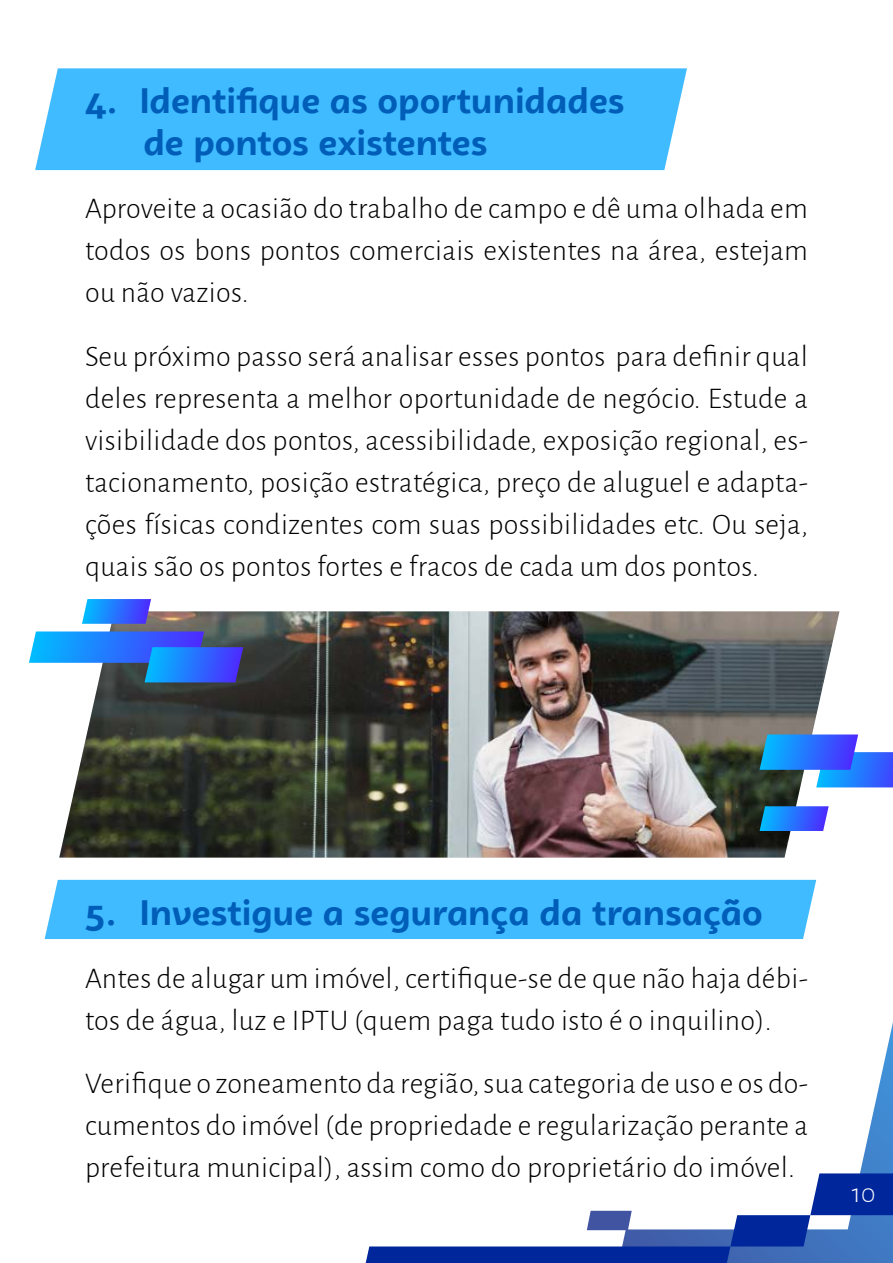
<style>
.page{position:relative;width:893px;height:1263px;background:#fff}
.page>*{position:absolute;margin:0;border:0;box-sizing:border-box;transform-origin:0 0}
.t1{font:700 36px/42px "Campuni";color:#005eb8}
.t2{font:300 30px/42px "Alegreya Sans";letter-spacing:.01em;color:#000;text-align:justify}
.t3{font:300 27px "Alegreya Sans";color:#fff}
</style>
<div class="page">
<svg style="left:615px;top:857px;width:278px;height:316px"></svg>
<svg style="left:366px;top:1173px;width:527px;height:90px"></svg>
<div style="left:35px;top:68px;width:652px;height:102px;background:#40bbff"></div>
<img style="left:59px;top:611px;width:780px;height:246px">
<svg style="left:29px;top:631px;width:214px;height:51px"></svg>
<svg style="left:759px;top:806px;width:70px;height:25px"></svg>
<svg style="left:82px;top:599px;width:69px;height:25px"></svg>
<svg style="left:759px;top:734px;width:134px;height:53px"></svg>
<div style="left:45px;top:880px;width:771px;height:59px;background:#40bbff"></div>
<p class="t1" style="left:143px;top:80px;width:483px;text-indent:-58px">4. Identifique as oportunidades de pontos existentes</p>
<p class="t2" style="left:85px;top:187px;width:724px">Aproveite a ocasião do trabalho de campo e dê uma olhada em todos os bons pontos comerciais existentes na área, estejam ou não vazios.</p>
<p class="t2" style="left:85px;top:334px;width:724px">Seu próximo passo será analisar esses pontos para definir qual deles representa a melhor oportunidade de negócio. Estude a visibilidade dos pontos, acessibilidade, exposição regional, es&shy;tacionamento, posição estratégica, preço de aluguel e adapta&shy;ções físicas condizentes com suas possibilidades etc. Ou seja, quais são os pontos fortes e fracos de cada um dos pontos.</p>
<p class="t1" style="left:85px;top:891px;width:679px">5. Investigue a segurança da transação</p>
<p class="t2" style="left:85px;top:956px;width:724px">Antes de alugar um imóvel, certifique-se de que não haja débi&shy;tos de água, luz e IPTU (quem paga tudo isto é o inquilino).</p>
<p class="t2" style="left:85px;top:1061px;width:724px">Verifique o zoneamento da região, sua categoria de uso e os do&shy;cumentos do imóvel (de propriedade e regularização perante a prefeitura municipal), assim como do proprietário do imóvel.</p>
<p class="t3" style="left:852px;top:1175px;width:25px">10</p>
</div>
